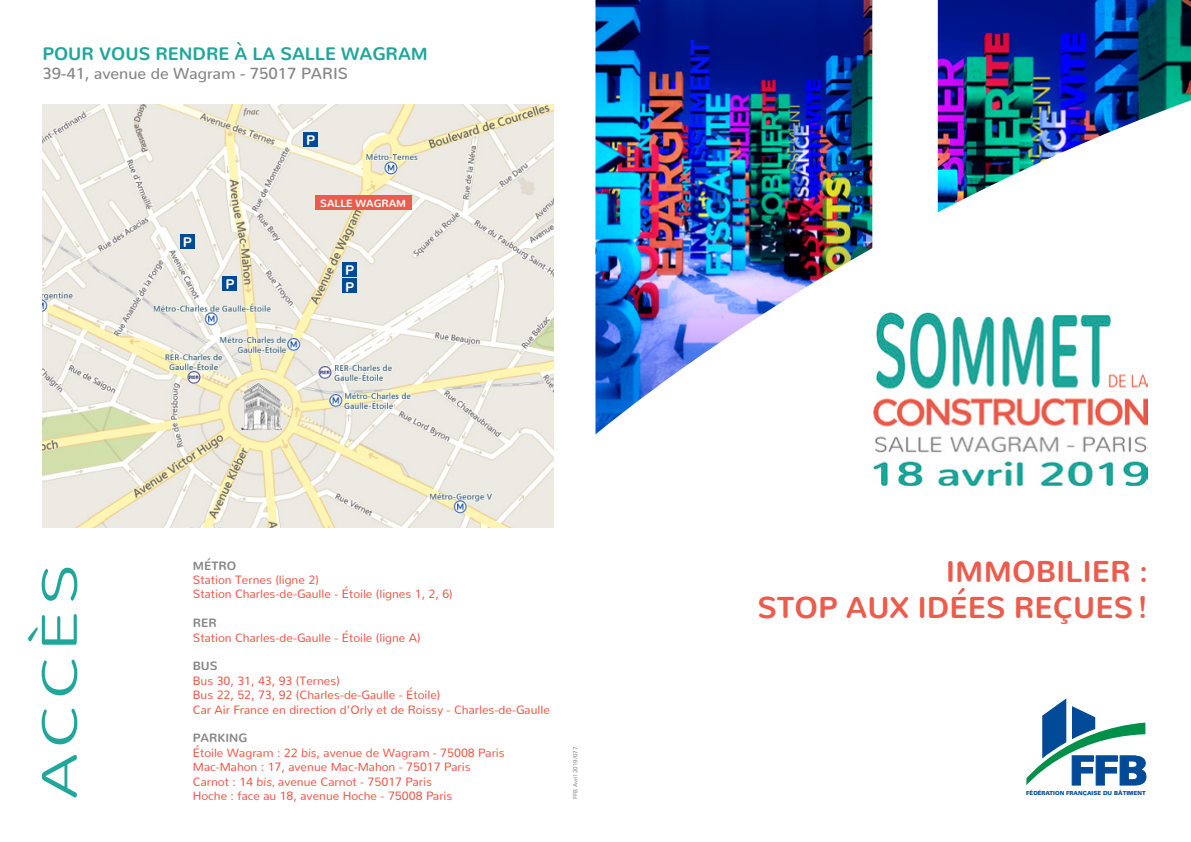
<style>
.page{position:relative;width:1191px;height:842px;background:#fff}
.page>*{position:absolute;margin:0;border:0;box-sizing:border-box;transform-origin:0 0}
.t1{font:300 50.3px "Nunito";letter-spacing:.06em;color:#20a69a;scale:1.35 1}
.t2{font:700 30px/36px "Nunito";color:#eb5c4d;text-align:right}
.t3{font:700 18px "Nunito";color:#20a69a}
.t4{font:500 16px "Nunito";color:#878787}
.t5{font:700 13.8px "Nunito";color:#fff}
.t6{font:12px/14.4px "Nunito";color:#eb5c4d}
.t7{font:700 12px "Nunito";color:#878787}
.t8{font:700 10.5px "Nunito";color:#fff}
.t9{font:6px "Nunito";color:#878787}
.t10{font:900 5.5px "Univers";color:#004a97}
.s1{font-weight:500}
.s2{font-weight:700;color:#878787}
.s3{font-style:italic}
</style>
<div class="page">
<img style="left:43px;top:105px;width:511px;height:423px">
<div style="left:342px;top:262px;width:15px;height:14px;background:#004a97"></div>
<div style="left:303px;top:132px;width:14px;height:14px;background:#004a97"></div>
<div style="left:223px;top:276px;width:14px;height:14px;background:#004a97"></div>
<div style="left:180px;top:234px;width:14px;height:14px;background:#004a97"></div>
<div style="left:342px;top:279px;width:15px;height:14px;background:#004a97"></div>
<div style="left:315px;top:195px;width:96px;height:15px;background:#eb5c4d"></div>
<img style="left:241px;top:382px;width:41px;height:48px">
<img style="left:874px;top:313px;width:273px;height:172px">
<img style="left:595px;top:0;width:277px;height:434px">
<img style="left:937px;top:0;width:254px;height:212px">
<svg style="left:1026px;top:698px;width:120px;height:88px"></svg>
<h3 class="t3" style="left:43px;top:37px;width:387px">POUR VOUS RENDRE À LA SALLE WAGRAM</h3>
<h3 class="t4" style="left:43px;top:60px;width:307px">39-41, avenue de Wagram - 75017 PARIS</h3>
<p class="t5" style="left:306px;top:128px;width:10px">P</p>
<p class="t5" style="left:183px;top:230px;width:10px">P</p>
<p class="t5" style="left:225px;top:272px;width:10px">P</p>
<p class="t8" style="left:320px;top:194px;width:87px">SALLE WAGRAM</p>
<p class="t5" style="left:345px;top:258px;width:10px">P</p>
<p class="t5" style="left:345px;top:275px;width:10px">P</p>
<h1 class="t1" style="left:17px;top:799px;width:176px;rotate:-90deg">ACCÈS</h1>
<p class="t7" style="left:193px;top:554px;width:45px">MÉTRO</p>
<p class="t6" style="left:193px;top:571px;width:261px">Station Ternes (ligne 2)<br>Station Charles-de-Gaulle - Étoile (lignes 1, 2, 6)</p>
<p class="t7" style="left:193px;top:612px;width:25px">RER</p>
<p class="t6" style="left:193px;top:629px;width:229px">Station Charles-de-Gaulle - Étoile (ligne A)</p>
<p class="t7" style="left:193px;top:655px;width:26px">BUS</p>
<p class="t6" style="left:193px;top:672px;width:359px">Bus 30, 31, 43, 93 (Ternes)<br>Bus 22, 52, 73, 92 (Charles-de-Gaulle - Étoile)<br>Car Air France en direction d<span class="s1">’</span>Orly et de Roissy - Charles-de-Gaulle</p>
<p class="t6" style="left:193px;top:730px;width:313px"><span class="s2">PARKING<br></span>Étoile Wagram : 22 <span class="s3">bis</span>, avenue de Wagram - 75008 Paris Mac-Mahon : 17, avenue Mac-Mahon - 75017 Paris Carnot : 14 <span class="s3">bis,</span> avenue Carnot - 75017 Paris<br>Hoche : face au 18, avenue Hoche - 75008 Paris</p>
<p class="t9" style="left:570px;top:799px;width:54px;rotate:-90deg">FFB Avril 2019/077</p>
<h2 class="t2" style="left:757px;top:550px;width:392px">IMMOBILIER :<br>STOP AUX IDÉES REÇUES!</h2>
<p class="t10" style="left:1026px;top:789px;width:121px">FÉDÉRATION FRANÇAISE DU BÂTIMENT</p>
</div>
